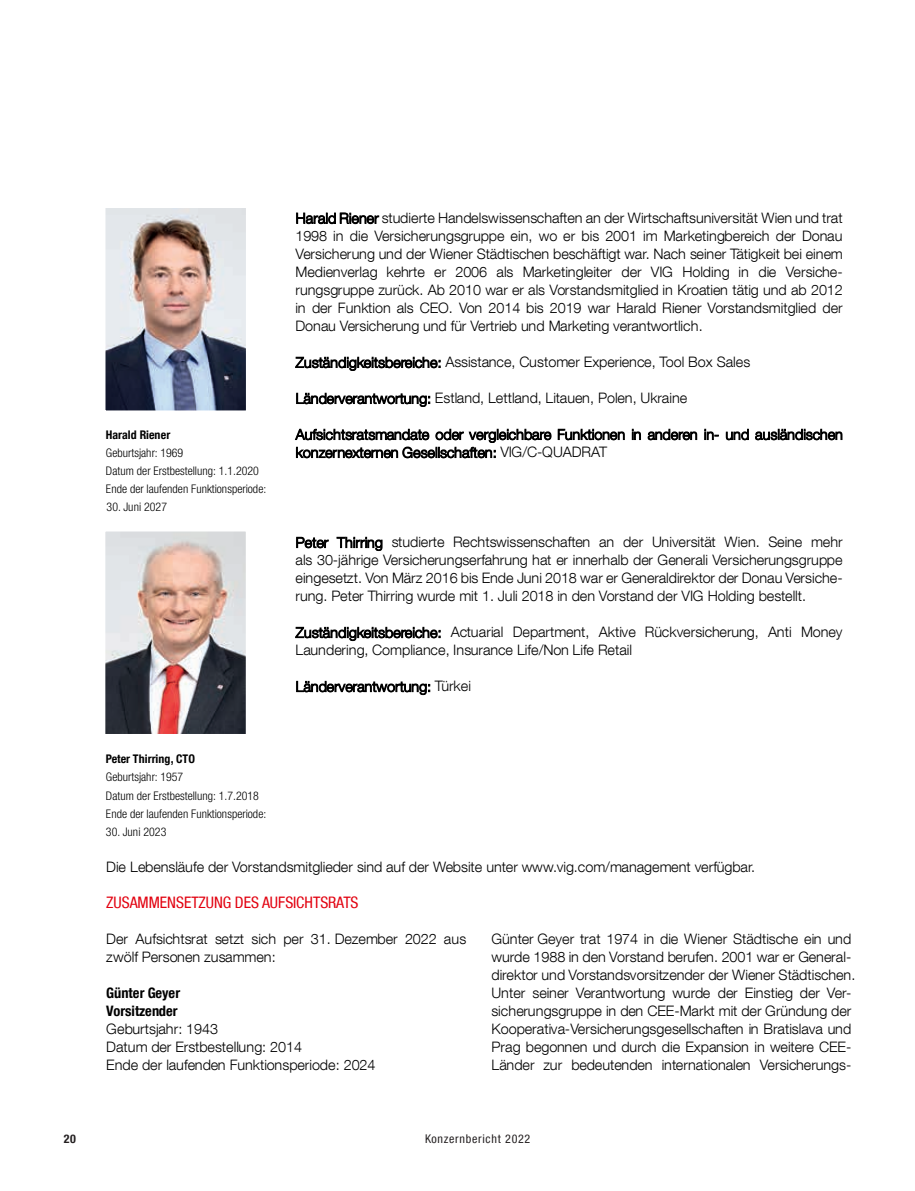
<style>
.page{position:relative;width:915px;height:1191px;background:#fff}
.page>*{position:absolute;margin:0;border:0;box-sizing:border-box;transform-origin:0 0}
.t1{font:15.9px "Helvetica Neue LT Com 57 Cn";color:#e2000f}
.t2{font:14.4px/18px "Helvetica Neue LT Com 45 Lt";letter-spacing:-.005em;color:#000}
.t3{font:700 14.4px/18px "Helvetica Neue LT Com 57 Cn";color:#000}
.t4{font:condensed 12px "Helvetica Neue LT Com";letter-spacing:.06em;color:#231f20}
.t5{font:700 condensed 12px "Helvetica Neue LT Com";color:#231f20}
.t6{font:11.85px/18px "Helvetica Neue LT Com 47 Lt Cn";letter-spacing:.005em;color:#000}
.t7{font:700 11.85px "Helvetica Neue LT Com 57 Cn";color:#000}
.t8{font:11.85px "Helvetica Neue LT Com 57 Cn";letter-spacing:.05em;color:#000}
</style>
<div class="page">
<svg style="left:105px;top:531px;width:141px;height:203px;background:#aa9998"></svg>
<img style="left:105px;top:208px;width:141px;height:203px">
<p class="t7" style="left:106px;top:428px;width:66px">Harald Riener</p>
<p class="t6" style="left:106px;top:444px;width:162px">Geburtsjahr: 1969<br>Datum der Erstbestellung: 1.1.2020<br>Ende der laufenden Funktionsperiode:</p>
<p class="t6" style="left:107px;top:498px;width:62px">30. Juni 2027</p>
<p class="t7" style="left:106px;top:752px;width:91px">Peter Thirring, CTO</p>
<p class="t6" style="left:106px;top:768px;width:162px">Geburtsjahr: 1957<br>Datum der Erstbestellung: 1.7.2018<br>Ende der laufenden Funktionsperiode:</p>
<p class="t6" style="left:106px;top:822px;width:62px">30. Juni 2023</p>
<p class="t2" style="left:295px;top:209px;width:548px;text-align:justify">Harald Riener studierte Handelswissenschaften an der Wirtschaftsuniversität Wien und trat 1998 in die Versicherungsgruppe ein, wo er bis 2001 im Marketingbereich der Donau Versicherung und der Wiener Städtischen beschäftigt war. Nach seiner Tätigkeit bei einem Medienverlag kehrte er 2006 als Marketingleiter der VIG Holding in die Versiche&shy;rungsgruppe zurück. Ab 2010 war er als Vorstandsmitglied in Kroatien tätig und ab 2012 in der Funktion als CEO. Von 2014 bis 2019 war Harald Riener Vorstandsmitglied der Donau Versicherung und für Vertrieb und Marketing verantwortlich.</p>
<p class="t2" style="left:295px;top:353px;width:456px">Zuständigkeitsbereiche: Assistance, Customer Experience, Tool Box Sales</p>
<p class="t2" style="left:295px;top:389px;width:393px">Länderverantwortung: Estland, Lettland, Litauen, Polen, Ukraine</p>
<p class="t2" style="left:295px;top:425px;width:548px">Aufsichtsratsmandate oder vergleichbare Funktionen in anderen in- und ausländischen konzernexternen Gesellschaften: VIG/C-QUADRAT</p>
<p class="t2" style="left:295px;top:533px;width:548px;text-align:justify">Peter Thirring studierte Rechtswissenschaften an der Universität Wien. Seine mehr als 30-jährige Versicherungserfahrung hat er innerhalb der Generali Versicherungsgruppe eingesetzt. Von März 2016 bis Ende Juni 2018 war er Generaldirektor der Donau Versiche&shy;rung. Peter Thirring wurde mit 1. Juli 2018 in den Vorstand der VIG Holding bestellt.</p>
<p class="t2" style="left:295px;top:623px;width:548px">Zuständigkeitsbereiche: Actuarial Department, Aktive Rückversicherung, Anti Money<br>Laundering, Compliance, Insurance Life/Non Life Retail</p>
<p class="t2" style="left:295px;top:677px;width:177px">Länderverantwortung: Türkei</p>
<p class="t2" style="left:106px;top:857px;width:650px">Die Lebensläufe der Vorstandsmitglieder sind auf der Website unter www.vig.com/management verfügbar.</p>
<p class="t1" style="left:106px;top:892px;width:254px">ZUSAMMENSETZUNG DES AUFSICHTSRATS</p>
<p class="t2" style="left:106px;top:929px;width:361px">Der Aufsichtsrat setzt sich per 31. Dezember 2022 aus zwölf Personen zusammen:</p>
<p class="t3" style="left:106px;top:983px;width:75px">Günter Geyer<br>Vorsitzender</p>
<p class="t2" style="left:106px;top:1019px;width:271px">Geburtsjahr: 1943<br>Datum der Erstbestellung: 2014<br>Ende der laufenden Funktionsperiode: 2024</p>
<p class="t2" style="left:491px;top:929px;width:365px">Günter Geyer trat 1974 in die Wiener Städtische ein und wurde 1988 in den Vorstand berufen. 2001 war er General&shy;direktor und Vorstandsvorsitzender der Wiener Städtischen.<br>Unter seiner Verantwortung wurde der Einstieg der Ver&shy;sicherungsgruppe in den CEE-Markt mit der Gründung der Kooperativa-Versicherungsgesellschaften in Bratislava und Prag begonnen und durch die Expansion in weitere CEE-Länder zur bedeutenden internationalen Versicherungs-</p>
<p class="t5" style="left:64px;top:1131px;width:14px">20</p>
<p class="t4" style="left:425px;top:1131px;width:107px">Konzernbericht 2022</p>
<p class="t8" style="left:427px;top:1131px;width:105px">Konzernbericht 2022</p>
</div>
